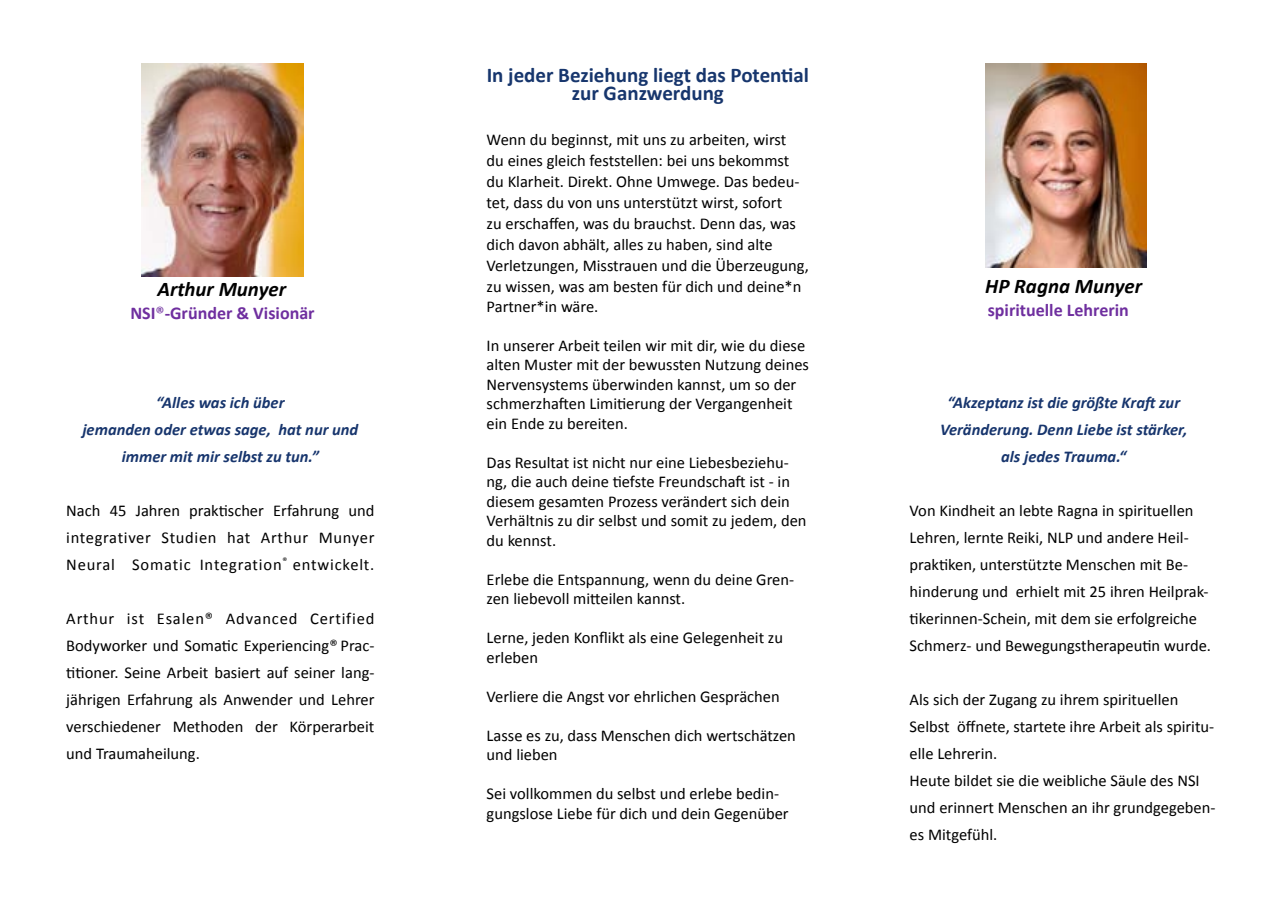
<style>
.page{position:relative;width:1280px;height:910px;background:#fff}
.page>*{position:absolute;margin:0;border:0;box-sizing:border-box;transform-origin:0 0}
.t1{font:700 21px/18px "Calibri";color:#17366d;text-align:center}
.t2{font:italic 700 20.85px "Calibri";color:#000}
.t3{font:700 18px "Calibri";color:#6f2f9f}
.t4{font:16.5px/27px "Calibri";color:#000}
.t5{font:italic 700 16.5px/27px "Calibri";color:#17356d;text-align:center}
.s1{font-weight:400}
</style>
<div class="page">
<img style="left:142px;top:63px;width:161px;height:214px">
<img style="left:985px;top:63px;width:161px;height:205px">
<p class="t2" style="left:157px;top:276px;width:130px">Arthur Munyer</p>
<p class="t3" style="left:130px;top:301px;width:186px">NSI<span class="s1">®</span>-Gründer &amp; Visionär</p>
<p class="t5" style="left:82px;top:389px;width:277px">“Alles was ich über<br>jemanden oder etwas sage, hat nur und immer mit mir selbst zu tun.”</p>
<p class="t4" style="left:66px;top:497px;width:310px;text-align:justify">Nach 45 Jahren praktischer Erfahrung und integrativer Studien hat Arthur Munyer Neural Somatic Integration<sup>®</sup> entwickelt.</p>
<p class="t4" style="left:66px;top:605px;width:310px;text-align:justify">Arthur ist Esalen® Advanced Certified Bodyworker und Somatic Experiencing® Prac&shy;titioner. Seine Arbeit basiert auf seiner lang&shy;jährigen Erfahrung als Anwender und Lehrer verschiedener Methoden der Körperarbeit und Traumaheilung.</p>
<p class="t1" style="left:487px;top:66px;width:324px">In jeder Beziehung liegt das Potential zur Ganzwerdung</p>
<p class="t4" style="left:487px;top:129px;width:324px;line-height:21px">Wenn du beginnst, mit uns zu arbeiten, wirst<br>du eines gleich feststellen: bei uns bekommst du Klarheit. Direkt. Ohne Umwege. Das bedeu&shy;tet, dass du von uns unterstützt wirst, sofort<br>zu erschaffen, was du brauchst. Denn das, was dich davon abhält, alles zu haben, sind alte Verletzungen, Misstrauen und die Überzeugung, zu wissen, was am besten für dich und deine*n</p>
<p class="t4" style="left:487px;top:293px;width:113px">Partner*in wäre.</p>
<p class="t4" style="left:487px;top:336px;width:324px;line-height:19.5px">In unserer Arbeit teilen wir mit dir, wie du diese alten Muster mit der bewussten Nutzung deines Nervensystems überwinden kannst, um so der schmerzhaften Limitierung der Vergangenheit ein Ende zu bereiten.</p>
<p class="t4" style="left:487px;top:453px;width:321px;line-height:19.5px">Das Resultat ist nicht nur eine Liebesbeziehu&shy;ng, die auch deine tiefste Freundschaft ist - in diesem gesamten Prozess verändert sich dein Verhältnis zu dir selbst und somit zu jedem, den du kennst.</p>
<p class="t4" style="left:487px;top:570px;width:309px;line-height:19.5px">Erlebe die Entspannung, wenn du deine Gren&shy;zen liebevoll mitteilen kannst.</p>
<p class="t4" style="left:487px;top:628px;width:298px;line-height:19.5px">Lerne, jeden Konflikt als eine Gelegenheit zu erleben</p>
<p class="t4" style="left:487px;top:683px;width:295px">Verliere die Angst vor ehrlichen Gesprächen</p>
<p class="t4" style="left:487px;top:726px;width:311px;line-height:19.5px">Lasse es zu, dass Menschen dich wertschätzen und lieben</p>
<p class="t4" style="left:487px;top:784px;width:303px;line-height:19.5px">Sei vollkommen du selbst und erlebe bedin&shy;gungslose Liebe für dich und dein Gegenüber</p>
<p class="t2" style="left:985px;top:273px;width:158px">HP Ragna Munyer</p>
<p class="t3" style="left:988px;top:298px;width:143px">spirituelle Lehrerin</p>
<p class="t5" style="left:940px;top:389px;width:249px">“Akzeptanz ist die größte Kraft zur<br>Veränderung. Denn Liebe ist stärker, als jedes Trauma.“</p>
<p class="t4" style="left:910px;top:497px;width:303px">Von Kindheit an lebte Ragna in spirituellen Lehren, lernte Reiki, NLP und andere Heil&shy;praktiken, unterstützte Menschen mit Be&shy;hinderung und erhielt mit 25 ihren Heilprak&shy;tikerinnen-Schein, mit dem sie erfolgreiche Schmerz- und Bewegungstherapeutin wurde.</p>
<p class="t4" style="left:910px;top:686px;width:307px">Als sich der Zugang zu ihrem spirituellen Selbst öffnete, startete ihre Arbeit als spiritu&shy;elle Lehrerin.<br>Heute bildet sie die weibliche Säule des NSI und erinnert Menschen an ihr grundgegeben&shy;es Mitgefühl.</p>
</div>
